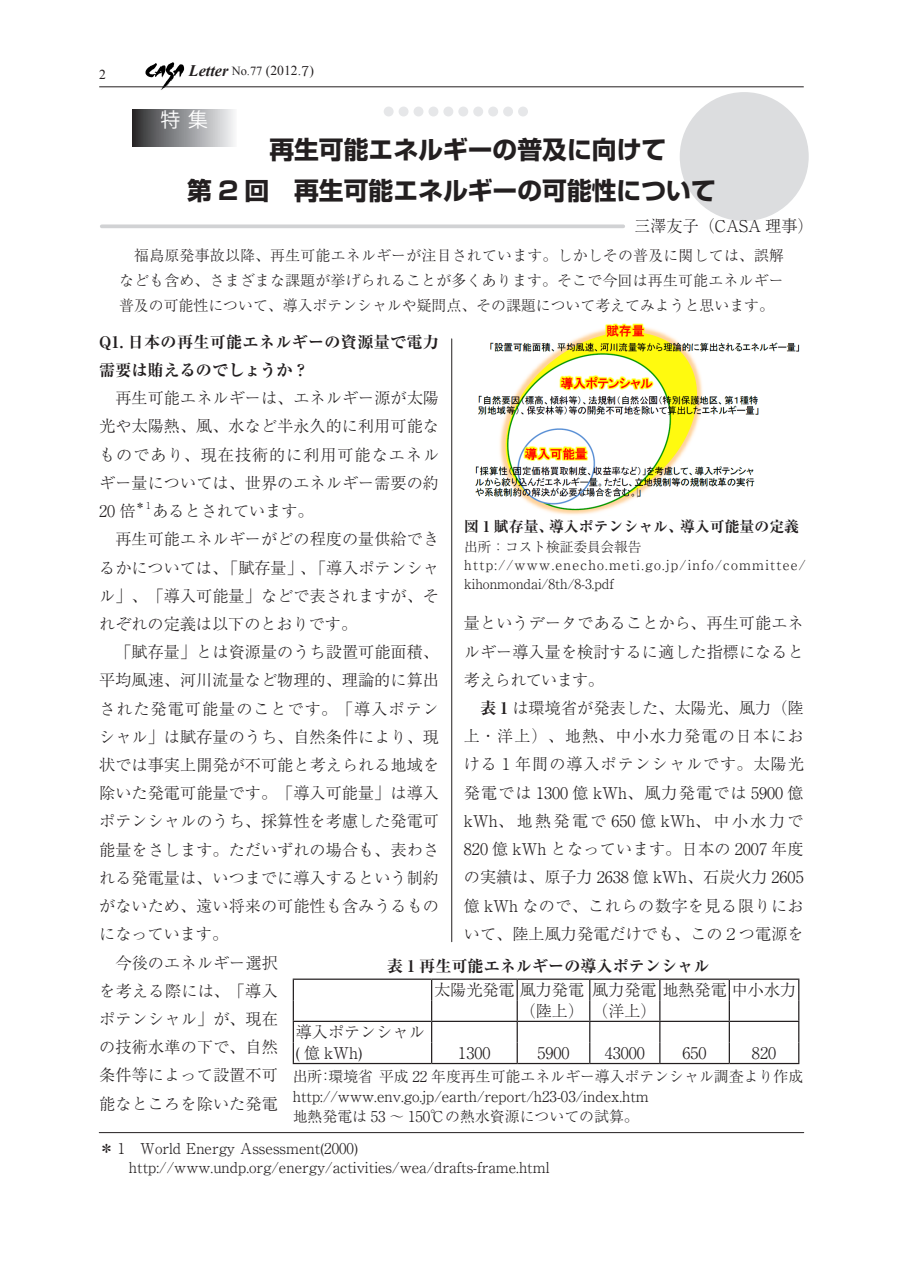
<style>
.page{position:relative;width:903px;height:1275px;background:#fff}
.page>*{position:absolute;margin:0;border:0;box-sizing:border-box;transform-origin:0 0}
.t1{font:700 24.85px "Shin Go Pro";color:#231f20}
._2行目以降一字空け{font:19.78px "Koz Go Pr 6 N";color:#fff}
._0-1本文23{font:300 16.1px/28.2px "Ryumin Pro";letter-spacing:.005em;color:#231f20;text-align:justify}
._0-1本文23-2{font:700 expanded 16.1px/28.2px "Ryumin Pro";color:#231f20}
._2行目以降一字空け-2{font:300 16.1px "Ryumin Pro";color:#231f20}
._0-1本文23-3{font:300 14.88px/25.2px "Ryumin Pro";color:#231f20;text-align:justify}
._0-1本文23-4{font:700 expanded 14.88px "Ryumin Pro";color:#231f20}
._0-1本文23-5{font:300 13.65px/18.6px "Ryumin Pro";letter-spacing:.095em;color:#231f20}
._2行目以降一字空け-3{font:13.65px "Times New Roman";color:#231f20}
._0-1本文23-6{font:300 13.65px "Ryumin Pro";color:#231f20}
._0-1本文23-7{font:300 9.45px "Ryumin Pro";color:#231f20}
.s1{font-weight:700;font-style:italic;font-size:16.1px}
.s2{font-size:12.42px}
.s3{font-family:"Koz Min Pro"}
.s4{font-weight:700;font-stretch:expanded}
</style>
<div class="page">
<img style="left:144px;top:63px;width:41px;height:27px">
<hr style="left:99px;top:87px;width:705px;height:1px;background:#231f20">
<div style="left:680px;top:92px;width:129px;height:129px;background:#dcdddf;border-radius:50%"></div>
<div style="left:473px;top:107px;width:10px;height:9px;background:#e6e7e9;border-radius:50%"></div>
<div style="left:488px;top:107px;width:10px;height:9px;background:#e6e7e9;border-radius:50%"></div>
<div style="left:458px;top:107px;width:10px;height:9px;background:#e6e7e9;border-radius:50%"></div>
<div style="left:503px;top:107px;width:10px;height:9px;background:#e6e7e9;border-radius:50%"></div>
<div style="left:518px;top:107px;width:10px;height:9px;background:#e6e7e9;border-radius:50%"></div>
<div style="left:399px;top:107px;width:9px;height:9px;background:#e6e7e9;border-radius:50%"></div>
<div style="left:413px;top:107px;width:10px;height:9px;background:#e6e7e9;border-radius:50%"></div>
<div style="left:384px;top:107px;width:10px;height:9px;background:#e6e7e9;border-radius:50%"></div>
<div style="left:428px;top:107px;width:10px;height:9px;background:#e6e7e9;border-radius:50%"></div>
<div style="left:443px;top:107px;width:10px;height:9px;background:#e6e7e9;border-radius:50%"></div>
<div style="left:132px;top:110px;width:104px;height:36px;background:linear-gradient(to right,#2e2e30,#f3f5f7)"></div>
<svg style="left:102px;top:224px;width:521px;height:4px;background:#d6d7d9"></svg>
<hr style="left:451px;top:339px;width:1px;height:603px;background:#231f20">
<hr style="left:99px;top:1132px;width:705px;height:1px;background:#231f20">
<hr style="left:293px;top:978px;width:139px;height:2px;background:#231f20">
<hr style="left:432px;top:978px;width:85px;height:2px;background:#231f20">
<hr style="left:517px;top:978px;width:73px;height:2px;background:#231f20">
<hr style="left:590px;top:978px;width:70px;height:2px;background:#231f20">
<hr style="left:660px;top:978px;width:69px;height:2px;background:#231f20">
<hr style="left:729px;top:978px;width:70px;height:2px;background:#231f20">
<hr style="left:293px;top:1021px;width:139px;height:1px;background:#231f20">
<hr style="left:432px;top:1021px;width:85px;height:1px;background:#231f20">
<hr style="left:517px;top:1021px;width:73px;height:1px;background:#231f20">
<hr style="left:590px;top:1021px;width:70px;height:1px;background:#231f20">
<hr style="left:660px;top:1021px;width:69px;height:1px;background:#231f20">
<hr style="left:729px;top:1021px;width:70px;height:1px;background:#231f20">
<svg style="left:293px;top:980px;width:1px;height:83px"></svg>
<svg style="left:431px;top:980px;width:1px;height:83px"></svg>
<svg style="left:517px;top:980px;width:1px;height:83px"></svg>
<svg style="left:589px;top:980px;width:1px;height:83px"></svg>
<svg style="left:659px;top:980px;width:1px;height:83px"></svg>
<svg style="left:729px;top:980px;width:1px;height:83px"></svg>
<svg style="left:798px;top:980px;width:1px;height:83px"></svg>
<hr style="left:293px;top:1063px;width:139px;height:1px;background:#231f20">
<hr style="left:432px;top:1063px;width:85px;height:1px;background:#231f20">
<hr style="left:517px;top:1063px;width:73px;height:1px;background:#231f20">
<hr style="left:590px;top:1063px;width:70px;height:1px;background:#231f20">
<hr style="left:660px;top:1063px;width:69px;height:1px;background:#231f20">
<hr style="left:729px;top:1063px;width:70px;height:1px;background:#231f20">
<img style="left:475px;top:323px;width:325px;height:192px">
<p class="_2行目以降一字空け-3" style="left:99px;top:66px;width:8px">2</p>
<p class="_2行目以降一字空け-3" style="left:189px;top:61px;width:127px"><span class="s1">Letter</span> <span class="s2">No.77</span> (2012.<span class="s3">7</span>)</p>
<p class="_2行目以降一字空け" style="left:160px;top:109px;width:49px">特集</p>
<p class="t1" style="left:245px;top:130px;width:423px"><sup>　</sup>再生可能エネルギーの普及に向けて</p>
<p class="t1" style="left:187px;top:171px;width:530px">第 2 回　再生可能エネルギーの可能性について</p>
<p class="_2行目以降一字空け-2" style="left:634px;top:214px;width:181px">三澤友子（CASA 理事）</p>
<p class="_0-1本文23-3" style="left:119px;top:242px;width:666px">　福島原発事故以降、再生可能エネルギーが注目されています。しかしその普及に関しては、誤解なども含め、さまざまな課題が挙げられることが多くあります。そこで今回は再生可能エネルギー普及の可能性について、導入ポテンシャルや疑問点、その課題について考えてみようと思います。</p>
<p class="_0-1本文23-2" style="left:99px;top:327px;width:341px">Q1. 日本の再生可能エネルギーの資源量で電力需要は賄えるのでしょうか？</p>
<p class="_0-1本文23" style="left:99px;top:383px;width:341px">　再生可能エネルギーは、エネルギー源が太陽光や太陽熱、風、水など半永久的に利用可能なものであり、現在技術的に利用可能なエネルギー量については、世界のエネルギー需要の約20 倍</p>
<p class="_0-1本文23-7" style="left:135px;top:498px;width:19px">＊１</p>
<p class="_0-1本文23" style="left:152px;top:496px;width:163px">あるとされています。</p>
<p class="_0-1本文23" style="left:99px;top:524px;width:341px">　再生可能エネルギーがどの程度の量供給できるかについては、「賦存量」、「導入ポテンシャル」、「導入可能量」などで表されますが、それぞれの定義は以下のとおりです。</p>
<p class="_0-1本文23" style="left:99px;top:637px;width:341px">　「賦存量」とは資源量のうち設置可能面積、平均風速、河川流量など物理的、理論的に算出された発電可能量のことです。「導入ポテンシャル」は賦存量のうち、自然条件により、現状では事実上開発が不可能と考えられる地域を除いた発電可能量です。「導入可能量」は導入ポテンシャルのうち、採算性を考慮した発電可能量をさします。ただいずれの場合も、表わされる発電量は、いつまでに導入するという制約がないため、遠い将来の可能性も含みうるものになっています。</p>
<p class="_0-1本文23" style="left:99px;top:947px;width:180px">　今後のエネルギー選択を考える際には、「導入ポテンシャル」が、現在の技術水準の下で、自然条件等によって設置不可能なところを除いた発電</p>
<p class="_0-1本文23-4" style="left:464px;top:514px;width:336px">図 1 賦存量、導入ポテンシャル、導入可能量の定義</p>
<p class="_0-1本文23-6" style="left:464px;top:536px;width:179px">出所：コスト検証委員会報告</p>
<p class="_0-1本文23-5" style="left:464px;top:555px;width:343px">http://www.enecho.meti.go.jp/info/committee/ kihonmondai/8th/8-3.pdf</p>
<p class="_0-1本文23" style="left:464px;top:608px;width:341px">量というデータであることから、再生可能エネルギー導入量を検討するに適した指標になると考えられています。</p>
<p class="_0-1本文23" style="left:464px;top:693px;width:341px;text-indent:16px"><span class="s4">表 1</span> は環境省が発表した、太陽光、風力（陸上・洋上）、地熱、中小水力発電の日本における１年間の導入ポテンシャルです。太陽光発電では 1300 億 kWh、風力発電では 5900 億kWh、地熱発電で 650 億 kWh、中小水力で820 億 kWh となっています。日本の 2007 年度の実績は、原子力 2638 億 kWh、石炭火力 2605億 kWh なので、これらの数字を見る限りにおいて、陸上風力発電だけでも、この２つ電源を</p>
<p class="_0-1本文23-2" style="left:387px;top:950px;width:324px">表 1 再生可能エネルギーの導入ポテンシャル</p>
<p class="_0-1本文23" style="left:434px;top:974px;width:152px">太陽光発電風力発電</p>
<p class="_0-1本文23" style="left:592px;top:974px;width:206px">風力発電地熱発電中小水力</p>
<p class="_0-1本文23" style="left:520px;top:995px;width:66px">（陸上）</p>
<p class="_0-1本文23" style="left:592px;top:995px;width:66px">（洋上）</p>
<p class="_0-1本文23" style="left:296px;top:1017px;width:130px">導入ポテンシャル</p>
<p class="_0-1本文23" style="left:296px;top:1038px;width:68px">( 億 kWh)</p>
<p class="_0-1本文23" style="left:458px;top:1038px;width:34px">1300</p>
<p class="_0-1本文23" style="left:537px;top:1038px;width:34px">5900</p>
<p class="_0-1本文23" style="left:605px;top:1038px;width:42px">43000</p>
<p class="_0-1本文23" style="left:682px;top:1038px;width:26px">650</p>
<p class="_0-1本文23" style="left:752px;top:1038px;width:26px">820</p>
<p class="_0-1本文23-3" style="left:293px;top:1063px;width:512px">出所：環境省　平成 22 年度再生可能エネルギー導入ポテンシャル調査より作成</p>
<p class="_0-1本文23-3" style="left:293px;top:1083px;width:358px">http://www.env.go.jp/earth/report/h23-03/index.htm</p>
<p class="_0-1本文23-3" style="left:293px;top:1102px;width:348px">地熱発電は 53 ～ 150℃の熱水資源についての試算。</p>
<p class="_0-1本文23-3" style="left:99px;top:1135px;width:260px">＊ 1　World Energy Assessment(2000)</p>
<p class="_0-1本文23-3" style="left:99px;top:1153px;width:452px">　　http://www.undp.org/energy/activities/wea/drafts-frame.html</p>
</div>
